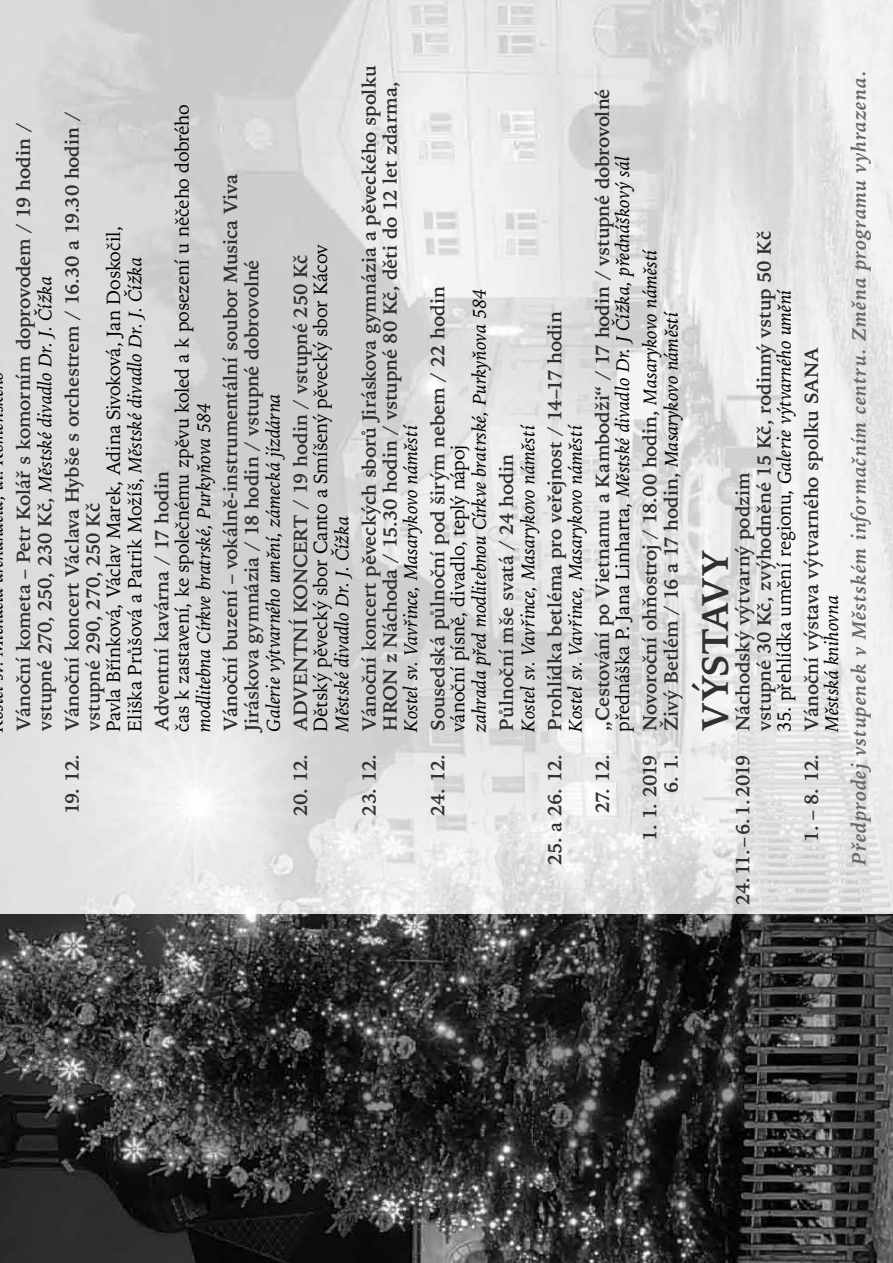
<style>
.page{position:relative;width:893px;height:1263px;background:#fff}
.page>*{position:absolute;margin:0;border:0;box-sizing:border-box;transform-origin:0 0}
.t1{font:700 37.2px "Iowan Old Style AT";color:#303030}
.t2{font:italic 700 20.25px "Iowan Old Style AT";letter-spacing:.04em;color:#676767}
.t3{font:700 19.05px/21.3px "Iowan Old Style AT";letter-spacing:-.01em;color:#303030}
.t4{font:19.05px/21.3px "Iowan Old Style AT";letter-spacing:-.015em;color:#000}
.t5{font:italic 19.05px "Iowan Old Style AT";letter-spacing:-.005em;color:#000}
.s1{font-weight:400;font-style:italic;color:#000}
.s2{font-style:italic}
.s3{font-weight:400;color:#000}
</style>
<div class="page">
<img style="left:0;top:0;width:893px;height:1263px">
<p class="t5" style="left:-16px;top:500px;width:32px;rotate:-90deg">, .</p>
<p class="t5" style="left:-16px;top:666px;width:7px;rotate:-90deg">.</p>
<p class="t3" style="left:13px;top:731px;width:609px;rotate:-90deg">Vánoční kometa – Petr Kolář s komorním doprovodem / 19 hodin / vstupné 270, 250, 230 Kč, <span class="s1">Městské divadlo Dr. J. Čížka</span></p>
<p class="t3" style="left:61px;top:731px;width:620px;text-indent:-84px;rotate:-90deg">19. 12. Vánoční koncert Václava Hybše s orchestrem / 16.30 a 19.30 hodin / vstupné 290, 270, 250 Kč</p>
<p class="t4" style="left:103px;top:732px;width:507px;rotate:-90deg">Pavla Břínková, Václav Marek, Adina Sivoková, Jan Doskočil,<br>Eliška Průšová a Patrik Možíš, <span class="s2">Městské divadlo Dr. J. Čížka</span></p>
<p class="t4" style="left:171px;top:732px;width:629px;rotate:-90deg">čas k zastavení, ke společnému zpěvu koled a k posezení u něčeho dobrého</p>
<p class="t3" style="left:220px;top:731px;width:558px;rotate:-90deg">Vánoční buzení – vokálně-instrumentální soubor Musica Viva<br>Jiráskova gymnázia / 18 hodin / vstupné dobrovolné</p>
<p class="t3" style="left:290px;top:816px;width:563px;rotate:-90deg">20. 12. ADVENTNÍ KONCERT / 19 hodin / vstupné 250 Kč</p>
<p class="t4" style="left:310px;top:732px;width:488px;rotate:-90deg">Dětský pěvecký sbor Canto a Smíšený pěvecký sbor Kácov</p>
<p class="t5" style="left:261px;top:732px;width:340px;rotate:-90deg">Galerie výtvarného umění, zámecká jízdárna</p>
<p class="t5" style="left:191px;top:732px;width:331px;rotate:-90deg">modlitebna Církve bratrské, Purkyňova 584</p>
<p class="t3" style="left:151px;top:731px;width:261px;rotate:-90deg">Adventní kavárna / 17 hodin</p>
<p class="t5" style="left:330px;top:732px;width:217px;rotate:-90deg">Městské divadlo Dr. J. Čížka</p>
<p class="t3" style="left:358px;top:731px;width:667px;text-indent:-85px;rotate:-90deg">23. 12. Vánoční koncert pěveckých sborů Jiráskova gymnázia a pěveckého spolku<br>HRON z Náchoda / 15.30 hodin / vstupné 80 Kč, děti do 12 let zdarma,</p>
<p class="t3" style="left:592px;top:732px;width:644px;line-height:20.2px;text-indent:-82px;rotate:-90deg">27. 12. „Cestování po Vietnamu a Kambodži“ / 17 hodin / vstupné dobrovolné <span class="s3">přednáška P. Jana Linharta,</span> <span class="s1">Městské divadlo Dr. J Čížka, přednáškový sál</span></p>
<p class="t3" style="left:639px;top:841px;width:593px;rotate:-90deg">1. 1. 2019 Novoroční ohňostroj / 18.00 hodin, <span class="s1">Masarykovo náměstí</span></p>
<p class="t3" style="left:427px;top:815px;width:531px;rotate:-90deg">24. 12. Sousedská půlnoční pod širým nebem / 22 hodin</p>
<p class="t5" style="left:467px;top:732px;width:445px;rotate:-90deg">zahrada před modlitebnou Církve bratrské, Purkyňova 584</p>
<p class="t3" style="left:660px;top:793px;width:483px;rotate:-90deg">6. 1. Živý Betlém / 16 a 17 hodin, <span class="s1">Masarykovo náměstí</span></p>
<p class="t3" style="left:544px;top:865px;width:555px;rotate:-90deg">25. a 26. 12. Prohlídka betléma pro veřejnost / 14–17 hodin</p>
<p class="t5" style="left:398px;top:732px;width:308px;rotate:-90deg">Kostel sv. Vavřince, Masarykovo náměstí</p>
<p class="t5" style="left:515px;top:732px;width:308px;rotate:-90deg">Kostel sv. Vavřince, Masarykovo náměstí</p>
<p class="t5" style="left:563px;top:732px;width:308px;rotate:-90deg">Kostel sv. Vavřince, Masarykovo náměstí</p>
<p class="t4" style="left:447px;top:732px;width:289px;rotate:-90deg">vánoční písně, divadlo, teplý nápoj</p>
<p class="t3" style="left:496px;top:731px;width:278px;rotate:-90deg">Půlnoční mše svatá / 24 hodin</p>
<p class="t3" style="left:732px;top:731px;width:501px;text-indent:-175px;rotate:-90deg">24. 11. – 6. 1. 2019 Náchodský výtvarný podzim<br>vstupné 30 Kč, zvýhodněné 15 Kč, rodinný vstup 50 Kč</p>
<p class="t4" style="left:773px;top:732px;width:444px;rotate:-90deg">35. přehlídka umění regionu, <span class="s2">Galerie výtvarného umění</span></p>
<p class="t3" style="left:801px;top:842px;width:496px;rotate:-90deg">1. – 8. 12. Vánoční výstava výtvarného spolku SANA</p>
<h1 class="t1" style="left:691px;top:731px;width:182px;rotate:-90deg">VÝSTAVY</h1>
<p class="t5" style="left:819px;top:732px;width:138px;rotate:-90deg">Městská knihovna</p>
<p class="t2" style="left:845px;top:864px;width:795px;rotate:-90deg">Předprodej vstupenek v Městském informačním centru. Změna programu vyhrazena.</p>
</div>
